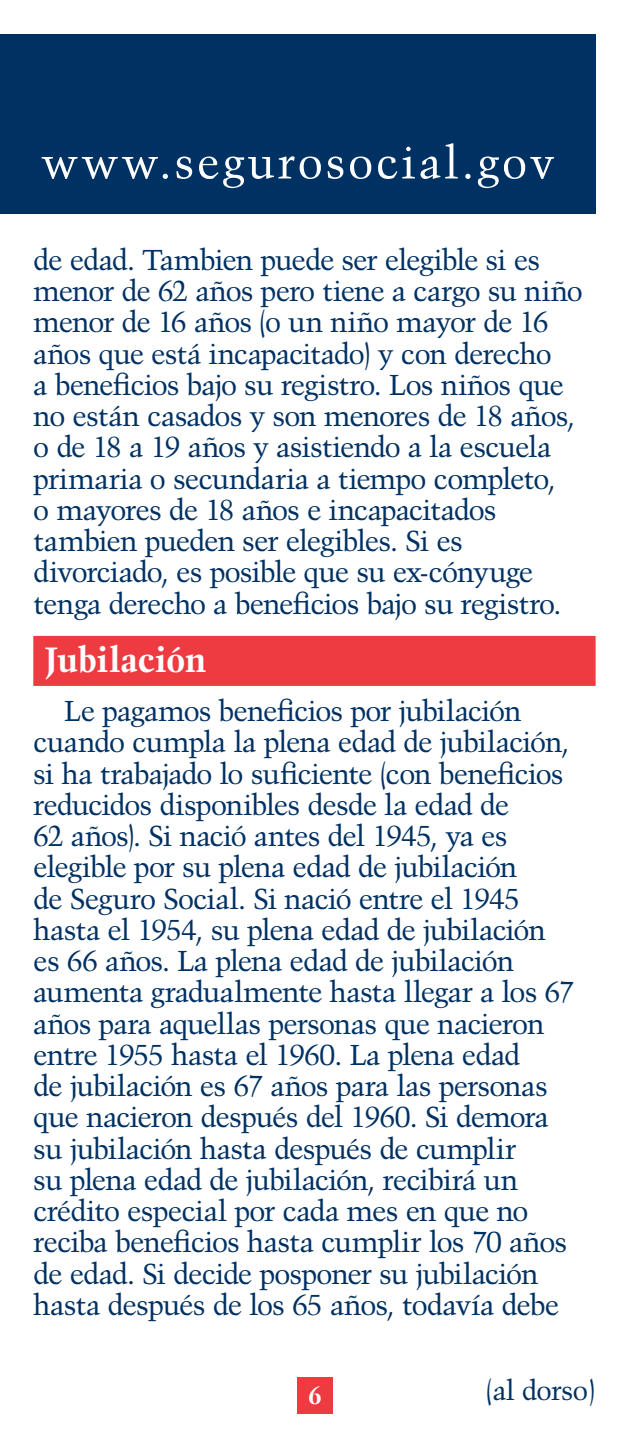
<style>
.page{position:relative;width:630px;height:1440px;background:#fff}
.page>*{position:absolute;margin:0;border:0;box-sizing:border-box;transform-origin:0 0}
.Header1_1line{font:700 35px "Trump Mediaeval";letter-spacing:-.015em;color:#fff}
.paragraph_format{font:28.75px/31.2px "Trump Mediaeval";letter-spacing:-.035em;color:#003163}
.t1{font:27.5px "Trump Mediaeval";letter-spacing:-.02em;color:#003163}
.t2{font:700 25px "Trump Mediaeval";color:#fff}
</style>
<div class="page">
<div style="left:0;top:34px;width:596px;height:180px;background:#003163"></div>
<svg style="left:42px;top:143px;width:512px;height:45px"></svg>
<div style="left:297px;top:1377px;width:36px;height:36px;background:#ee3a41"></div>
<div style="left:33px;top:636px;width:563px;height:50px;background:#ee3a41"></div>
<p class="paragraph_format" style="left:33px;top:244px;width:551px">de edad. Tambien puede ser elegible si es menor de 62 años pero tiene a cargo su niño menor de 16 años (o un niño mayor de 16 años que está incapacitado) y con derecho<br>a beneficios bajo su registro. Los niños que no están casados y son menores de 18 años, o de 18 a 19 años y asistiendo a la escuela primaria o secundaria a tiempo completo,<br>o mayores de 18 años e incapacitados tambien pueden ser elegibles. Si es divorciado, es posible que su ex-cónyuge tenga derecho a beneficios bajo su registro.</p>
<h1 class="Header1_1line" style="left:45px;top:638px;width:163px">Jubilación</h1>
<p class="paragraph_format" style="left:33px;top:695px;width:543px;text-indent:30px">Le pagamos beneficios por jubilación cuando cumpla la plena edad de jubilación, si ha trabajado lo suficiente (con beneficios reducidos disponibles desde la edad de<br>62 años). Si nació antes del 1945, ya es elegible por su plena edad de jubilación<br>de Seguro Social. Si nació entre el 1945 hasta el 1954, su plena edad de jubilación es 66 años. La plena edad de jubilación aumenta gradualmente hasta llegar a los 67 años para aquellas personas que nacieron entre 1955 hasta el 1960. La plena edad<br>de jubilación es 67 años para las personas que nacieron después del 1960. Si demora su jubilación hasta después de cumplir<br>su plena edad de jubilación, recibirá un crédito especial por cada mes en que no reciba beneficios hasta cumplir los 70 años de edad. Si decide posponer su jubilación hasta después de los 65 años, todavía debe</p>
<p class="t2" style="left:308px;top:1379px;width:15px">6</p>
<p class="t1" style="left:486px;top:1374px;width:111px">(al dorso)</p>
</div>
